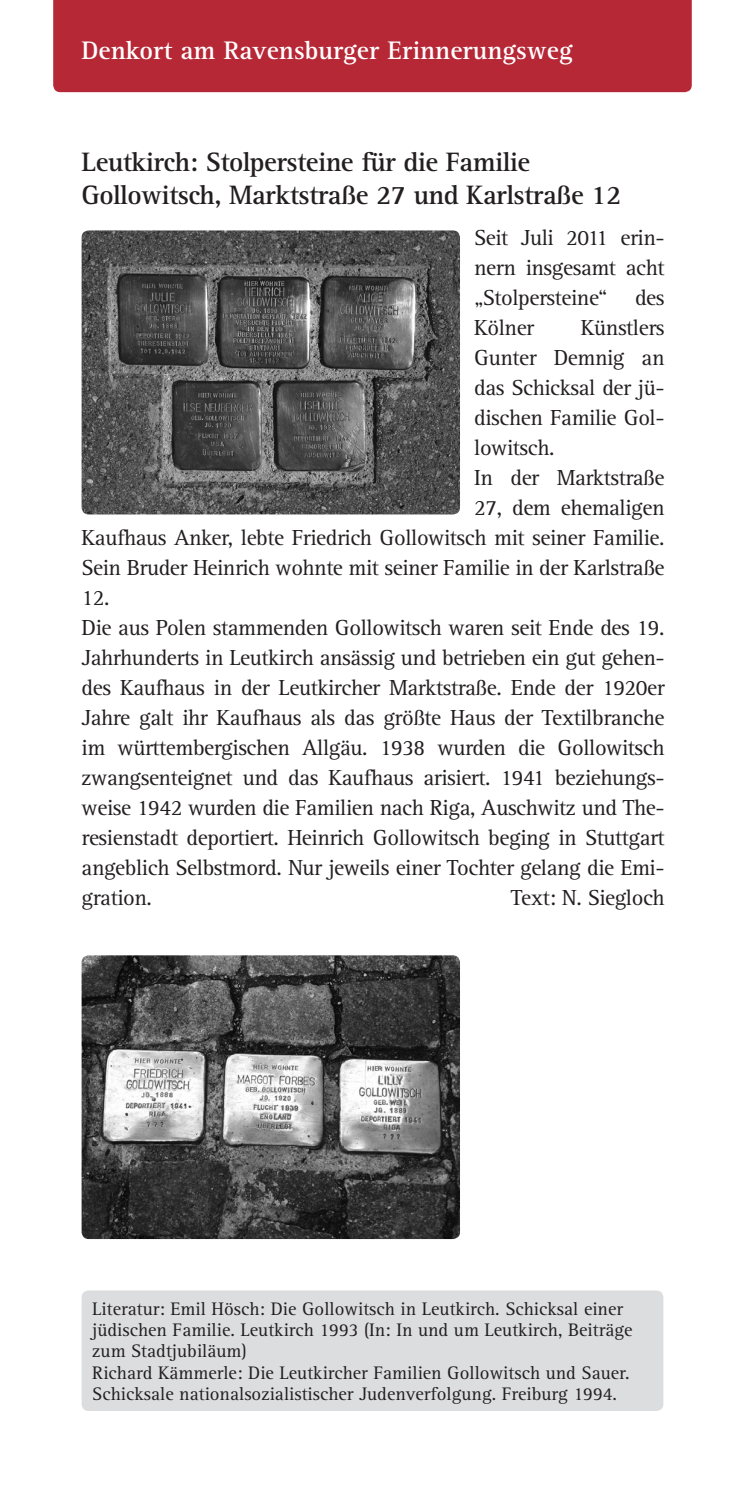
<style>
.page{position:relative;width:745px;height:1489px;background:#fff}
.page>*{position:absolute;margin:0;border:0;box-sizing:border-box;transform-origin:0 0}
.t1{font:700 27.5px/33px "Rotis Serif";letter-spacing:-.02em;color:#231f20}
.t2{font:700 26.25px "Rotis Serif";color:#fff}
.t3{font:22.5px/30px "Rotis Serif";letter-spacing:-.02em;color:#231f20;text-align:justify}
.t4{font:18.75px/21.2px "Rotis Serif";color:#231f20}
</style>
<div class="page">
<div style="left:53px;top:0;width:638px;height:92px;background:#b72837"></div>
<div style="left:81px;top:1290px;width:582px;height:120px;background:#dcdddf;border-radius:7px"></div>
<img style="left:81px;top:230px;width:378px;height:284px">
<img style="left:81px;top:955px;width:378px;height:283px">
<p class="t2" style="left:81px;top:35px;width:492px">Denkort am Ravensburger Erinnerungsweg</p>
<p class="t1" style="left:81px;top:146px;width:541px">Leutkirch: Stolpersteine für die Familie<br>Gollowitsch, Marktstraße 27 und Karlstraße 12</p>
<p class="t3" style="left:474px;top:223px;width:192px">Seit Juli 2011 erin&shy;nern insgesamt acht „Stolpersteine“ des Kölner</p>
<p class="t3" style="left:580px;top:313px;width:85px">Künstlers</p>
<p class="t3" style="left:474px;top:343px;width:192px">Gunter Demnig an</p>
<p class="t3" style="left:474px;top:373px;width:192px">das Schicksal der jü-</p>
<p class="t3" style="left:474px;top:403px;width:192px">dischen Familie Gol-</p>
<p class="t3" style="left:474px;top:433px;width:82px">lowitsch.</p>
<p class="t3" style="left:474px;top:463px;width:192px">In der Marktstraße</p>
<p class="t3" style="left:474px;top:493px;width:192px">27, dem ehemaligen</p>
<p class="t3" style="left:82px;top:523px;width:584px">Kaufhaus Anker, lebte Friedrich Gollowitsch mit seiner Familie.</p>
<p class="t3" style="left:82px;top:553px;width:584px">Sein Bruder Heinrich wohnte mit seiner Familie in der Karlstraße</p>
<p class="t3" style="left:82px;top:583px;width:29px">12.</p>
<p class="t3" style="left:82px;top:613px;width:584px">Die aus Polen stammenden Gollowitsch waren seit Ende des 19.</p>
<p class="t3" style="left:82px;top:643px;width:584px">Jahrhunderts in Leutkirch ansässig und betrieben ein gut gehen-</p>
<p class="t3" style="left:82px;top:673px;width:584px">des Kaufhaus in der Leutkircher Marktstraße. Ende der 1920er</p>
<p class="t3" style="left:82px;top:703px;width:584px">Jahre galt ihr Kaufhaus als das größte Haus der Textilbranche</p>
<p class="t3" style="left:82px;top:732px;width:584px">im württembergischen Allgäu. 1938 wurden die Gollowitsch</p>
<p class="t3" style="left:82px;top:762px;width:584px">zwangsenteignet und das Kaufhaus arisiert. 1941 beziehungs-</p>
<p class="t3" style="left:82px;top:792px;width:584px">weise 1942 wurden die Familien nach Riga, Auschwitz und The-</p>
<p class="t3" style="left:82px;top:822px;width:584px">resienstadt deportiert. Heinrich Gollowitsch beging in Stuttgart</p>
<p class="t3" style="left:82px;top:852px;width:584px">angeblich Selbstmord. Nur jeweils einer Tochter gelang die Emi-</p>
<p class="t3" style="left:82px;top:882px;width:72px">gration.</p>
<p class="t3" style="left:510px;top:882px;width:155px">Text: N. Siegloch</p>
<p class="t4" style="left:92px;top:1298px;width:541px">Literatur: Emil Hösch: Die Gollowitsch in Leutkirch. Schicksal einer jüdischen Familie. Leutkirch 1993 (In: In und um Leutkirch, Beiträge zum Stadtjubiläum)<br>Richard Kämmerle: Die Leutkircher Familien Gollowitsch und Sauer.<br>Schicksale nationalsozialistischer Judenverfolgung. Freiburg 1994.</p>
</div>
